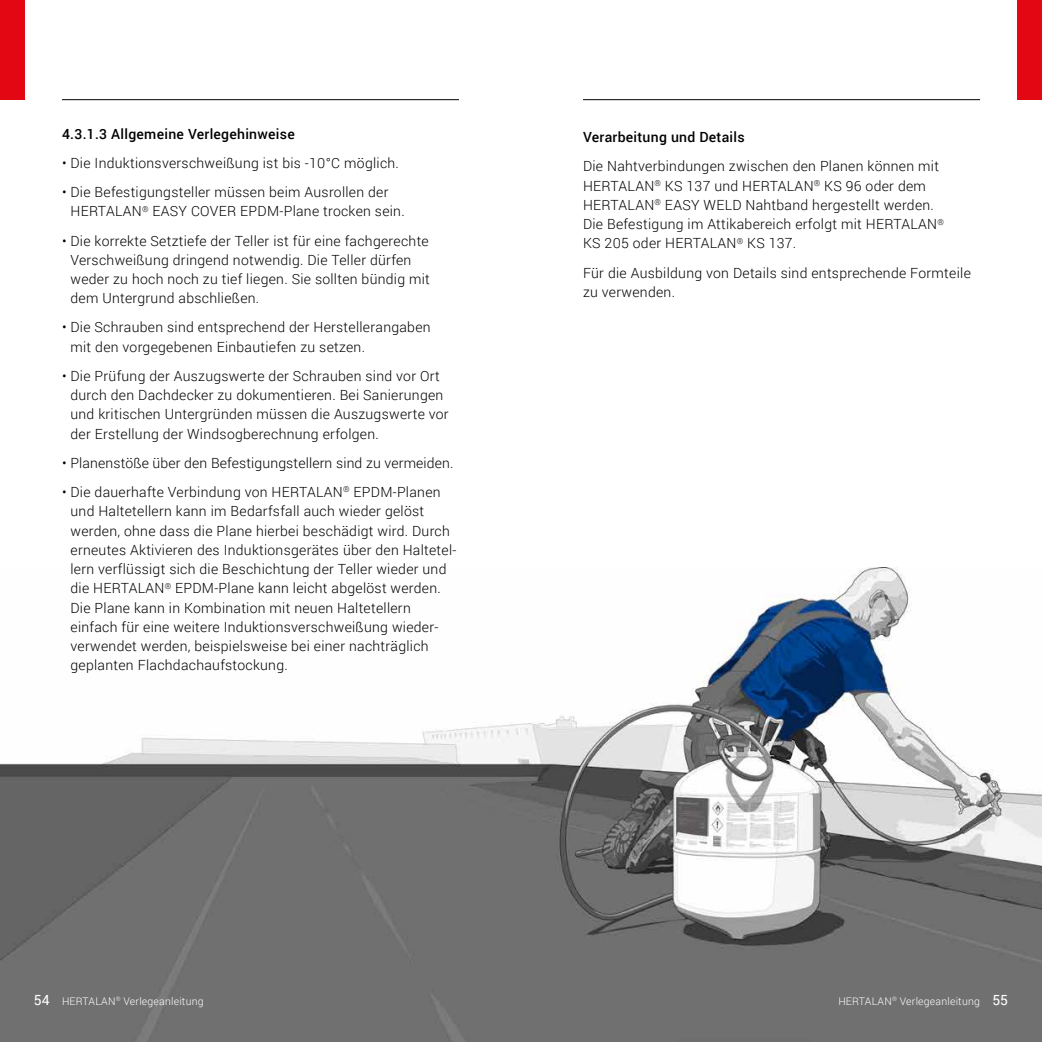
<style>
.page{position:relative;width:1042px;height:1042px;background:#fff}
.page>*{position:absolute;margin:0;border:0;box-sizing:border-box;transform-origin:0 0}
.t1{font:300 14px/19.2px "Roboto";letter-spacing:.02em;color:#000}
.t2{font:500 14px "Roboto";letter-spacing:.02em;color:#000}
.t3{font:300 10.5px "Roboto";letter-spacing:.02em;color:#fff}
.s1{font-weight:400;font-size:14px}
</style>
<div class="page">
<img style="left:0;top:567px;width:1042px;height:475px">
<div style="left:1017px;top:0;width:25px;height:99px;background:#e30613"></div>
<div style="left:0;top:0;width:25px;height:99px;background:#e30613"></div>
<hr style="left:62px;top:99px;width:397px;height:1px;background:#000">
<hr style="left:583px;top:99px;width:397px;height:1px;background:#000">
<p class="t2" style="left:62px;top:124px;width:234px">4.3.1.3 Allgemeine Verlegehinweise</p>
<p class="t1" style="left:62px;top:153px;width:338px">• Die Induktionsverschweißung ist bis -10°C möglich.</p>
<p class="t1" style="left:70px;top:182px;width:336px;text-indent:-8px">• Die Befestigungsteller müssen beim Ausrollen der<br>HERTALAN<sup>®</sup> EASY COVER EPDM-Plane trocken sein.</p>
<p class="t1" style="left:70px;top:230px;width:361px;text-indent:-8px">• Die korrekte Setztiefe der Teller ist für eine fachgerechte Verschweißung dringend notwendig. Die Teller dürfen weder zu hoch noch zu tief liegen. Sie sollten bündig mit dem Untergrund abschließen.</p>
<p class="t1" style="left:70px;top:317px;width:362px;text-indent:-8px">• Die Schrauben sind entsprechend der Herstellerangaben mit den vorgegebenen Einbautiefen zu setzen.</p>
<p class="t1" style="left:70px;top:366px;width:380px;text-indent:-8px">• Die Prüfung der Auszugswerte der Schrauben sind vor Ort durch den Dachdecker zu dokumentieren. Bei Sanierungen und kritischen Untergründen müssen die Auszugswerte vor der Erstellung der Windsogberechnung erfolgen.</p>
<p class="t1" style="left:62px;top:453px;width:393px">• Planenstöße über den Befestigungstellern sind zu vermeiden.</p>
<p class="t1" style="left:70px;top:482px;width:387px;text-indent:-8px">• Die dauerhafte Verbindung von HERTALAN<sup>®</sup> EPDM-Planen und Haltetellern kann im Bedarfsfall auch wieder gelöst werden, ohne dass die Plane hierbei beschädigt wird. Durch erneutes Aktivieren des Induktionsgerätes über den Haltetel&shy;lern verflüssigt sich die Beschichtung der Teller wieder und die HERTALAN<sup>®</sup> EPDM-Plane kann leicht abgelöst werden.<br>Die Plane kann in Kombination mit neuen Haltetellern einfach für eine weitere Induktionsverschweißung wieder&shy;verwendet werden, beispielsweise bei einer nachträglich geplanten Flachdachaufstockung.</p>
<p class="t2" style="left:583px;top:127px;width:163px">Verarbeitung und Details</p>
<p class="t1" style="left:583px;top:156px;width:362px">Die Nahtverbindungen zwischen den Planen können mit HERTALAN<sup>®</sup> KS 137 und HERTALAN<sup>®</sup> KS 96 oder dem HERTALAN<sup>®</sup> EASY WELD Nahtband hergestellt werden.<br>Die Befestigung im Attikabereich erfolgt mit HERTALAN<sup>® </sup>KS 205 oder HERTALAN<sup>®</sup> KS 137.</p>
<p class="t1" style="left:583px;top:263px;width:389px">Für die Ausbildung von Details sind entsprechende Formteile zu verwenden.</p>
<p class="t3" style="left:34px;top:994px;width:171px"><span class="s1">54</span> HERTALAN<sup>®</sup> Verlegeanleitung</p>
<p class="t3" style="left:838px;top:994px;width:171px">HERTALAN<sup>®</sup> Verlegeanleitung <span class="s1">55</span></p>
</div>
